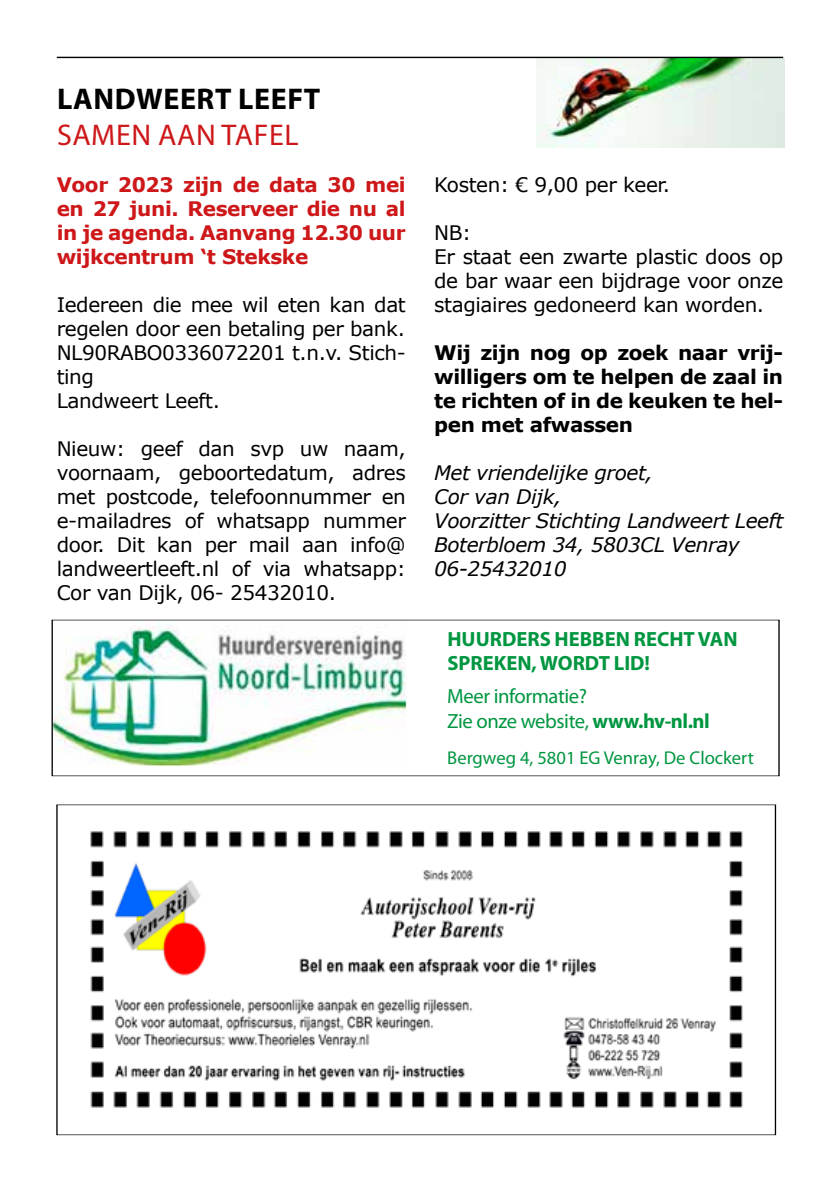
<style>
.page{position:relative;width:840px;height:1191px;background:#fff}
.page>*{position:absolute;margin:0;border:0;box-sizing:border-box;transform-origin:0 0}
.t1{font:700 30px "Myriad Pro";letter-spacing:.02em;color:#000}
.t2{font:30px "Myriad Pro";letter-spacing:.02em;color:#cd1719}
.t3{font:20.6px/24.8px "Myriad Pro";letter-spacing:-.02em;color:#009640}
.t4{font:700 20.6px/24.8px "Myriad Pro";color:#009640}
.t5{font:20px/24px "Verdana";letter-spacing:-.02em;color:#000}
.t6{font:italic 20px/24px "Verdana";letter-spacing:-.02em;color:#000}
.t7{font:700 20px/24px "Verdana";letter-spacing:-.02em;color:#cd1719;text-align:justify}
.t8{font:700 20px/24px "Verdana";letter-spacing:-.02em;color:#000;text-align:justify}
.t9{font:18.6px "Myriad Pro";color:#009640}
.s1{font-weight:700}
</style>
<div class="page">
<img style="left:536px;top:58px;width:248px;height:90px">
<hr style="left:57px;top:57px;width:725px;height:1px;background:#000">
<img style="left:90px;top:831px;width:653px;height:277px">
<img style="left:54px;top:623px;width:353px;height:143px">
<h1 class="t1" style="left:57px;top:79px;width:264px">LANDWEERT LEEFT</h1>
<h1 class="t2" style="left:57px;top:116px;width:243px">SAMEN AAN TAFEL</h1>
<p class="t7" style="left:57px;top:172px;width:350px">Voor 2023 zijn de data 30 mei en 27 juni. Reserveer die nu al in je agenda. Aanvang 12.30 uur wijkcentrum ‘t Stekske</p>
<p class="t5" style="left:57px;top:293px;width:350px">Iedereen die mee wil eten kan dat regelen door een betaling per bank.<br>NL90RABO0336072201 t.n.v. Stich&shy;ting<br>Landweert Leeft.</p>
<p class="t5" style="left:57px;top:437px;width:350px;text-align:justify">Nieuw: geef dan svp uw naam, voornaam, geboortedatum, adres met postcode, telefoonnummer en e-mailadres of whatsapp nummer door. Dit kan per mail aan info@ landweertleeft.nl of via whatsapp:<br>Cor van Dijk, 06- 25432010.</p>
<p class="t5" style="left:434px;top:173px;width:237px">Kosten: € 9,00 per keer.</p>
<p class="t5" style="left:434px;top:221px;width:350px">NB:<br>Er staat een zwarte plastic doos op de bar waar een bijdrage voor onze stagiaires gedoneerd kan worden.</p>
<p class="t8" style="left:434px;top:340px;width:350px">Wij zijn nog op zoek naar vrij&shy;willigers om te helpen de zaal in te richten of in de keuken te hel&shy;pen met afwassen</p>
<p class="t6" style="left:434px;top:461px;width:350px">Met vriendelijke groet,<br>Cor van Dijk,<br>Voorzitter Stichting Landweert Leeft<br>Boterbloem 34, 5803CL Venray<br>06-25432010</p>
<p class="t4" style="left:447px;top:625px;width:291px">HUURDERS HEBBEN RECHT VAN<br>SPREKEN, WORDT LID!</p>
<p class="t3" style="left:447px;top:683px;width:264px">Meer informatie?<br>Zie onze website, <span class="s1">WWW.HV-NL.NL</span></p>
<p class="t9" style="left:447px;top:746px;width:308px">Bergweg 4, 5801 EG Venray, De Clockert</p>
</div>
